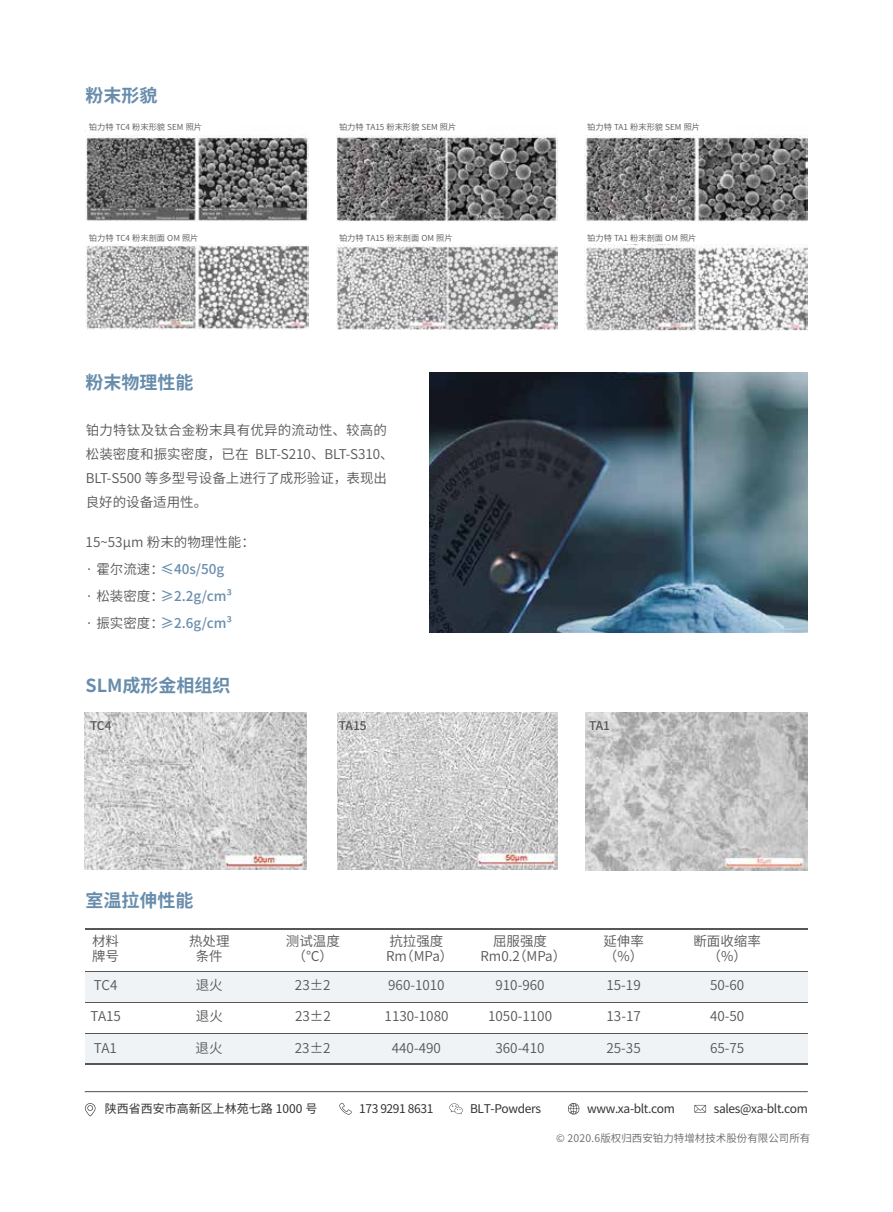
<style>
.page{position:relative;width:893px;height:1212px;background:#fff}
.page>*{position:absolute;margin:0;border:0;box-sizing:border-box;transform-origin:0 0}
.t1{font:700 18px "Source Han Sans CN";color:#688dac}
.t2{font:13.5px/15px "Source Han Sans CN";color:#565656}
.t3{font:12px "Source Han Sans CN";letter-spacing:-.03em;color:#333}
.t4{font:12px "Source Han Sans CN";color:#333}
.t5{font:500 12px "Source Han Sans CN";color:#565656}
.t6{font:10.5px "Source Han Sans CN";color:#666}
.t7{font:8.25px "Source Han Sans CN";color:#565656}
.s1{font-weight:500;color:#688dac}
</style>
<div class="page">
<img style="left:586px;top:713px;width:221px;height:157px">
<img style="left:86px;top:135px;width:223px;height:87px">
<svg style="left:807px;top:590px;width:1px;height:43px"></svg>
<svg style="left:85px;top:1103px;width:11px;height:13px"></svg>
<svg style="left:694px;top:1105px;width:12px;height:7px"></svg>
<svg style="left:339px;top:1103px;width:13px;height:12px"></svg>
<svg style="left:568px;top:1103px;width:11px;height:11px"></svg>
<hr style="left:85px;top:1091px;width:723px;height:1px;background:#4d4d4d">
<img style="left:429px;top:373px;width:378px;height:259px">
<div style="left:86px;top:1034px;width:722px;height:30px;background:#f0f3f6"></div>
<div style="left:86px;top:971px;width:722px;height:31px;background:#f0f3f6"></div>
<hr style="left:86px;top:928px;width:722px;height:1px;background:#565656">
<hr style="left:86px;top:1064px;width:722px;height:1px;background:#565656">
<hr style="left:86px;top:971px;width:722px;height:1px;background:#565656">
<hr style="left:86px;top:1002px;width:722px;height:1px;background:#565656">
<hr style="left:86px;top:1033px;width:722px;height:1px;background:#565656">
<img style="left:84px;top:713px;width:223px;height:156px">
<img style="left:338px;top:713px;width:219px;height:156px">
<svg style="left:449px;top:1103px;width:14px;height:11px"></svg>
<img style="left:336px;top:135px;width:221px;height:87px">
<img style="left:336px;top:245px;width:221px;height:84px">
<img style="left:86px;top:245px;width:223px;height:85px">
<img style="left:584px;top:135px;width:224px;height:87px">
<img style="left:584px;top:245px;width:224px;height:86px">
<h1 class="t1" style="left:86px;top:86px;width:74px">粉末形貌</h1>
<p class="t7" style="left:89px;top:122px;width:115px">铂力特 TC4 粉末形貌 SEM 照片</p>
<p class="t7" style="left:89px;top:233px;width:111px">铂力特 TC4 粉末剖面 OM 照片</p>
<h1 class="t1" style="left:86px;top:372px;width:110px">粉末物理性能</h1>
<p class="t7" style="left:339px;top:122px;width:119px">铂力特 TA15 粉末形貌 SEM 照片</p>
<p class="t7" style="left:339px;top:233px;width:115px">铂力特 TA15 粉末剖面 OM 照片</p>
<p class="t2" style="left:86px;top:418px;width:309px;line-height:24px">铂力特钛及钛合金粉末具有优异的流动性、较高的松装密度和振实密度，已在 BLT-S210、BLT-S310、<br>BLT-S500 等多型号设备上进行了成形验证，表现出良好的设备适用性。</p>
<p class="t2" style="left:86px;top:528px;width:171px;line-height:27px">15~53μm 粉末的物理性能：· 霍尔流速：<span class="s1">≤40s/50g<br></span>· 松装密度：<span class="s1">≥2.2g/cm³<br></span>· 振实密度：<span class="s1">≥2.6g/cm³</span></p>
<p class="t7" style="left:587px;top:122px;width:114px">铂力特 TA1 粉末形貌 SEM 照片</p>
<p class="t7" style="left:587px;top:233px;width:111px">铂力特 TA1 粉末剖面 OM 照片</p>
<h1 class="t1" style="left:86px;top:675px;width:146px">SLM成形金相组织</h1>
<p class="t5" style="left:90px;top:719px;width:23px">TC4</p>
<p class="t5" style="left:339px;top:719px;width:29px">TA15</p>
<p class="t5" style="left:589px;top:719px;width:23px">TA1</p>
<h1 class="t1" style="left:86px;top:891px;width:110px">室温拉伸性能</h1>
<p class="t2" style="left:189px;top:934px;width:42px;text-align:center">热处理条件</p>
<p class="t2" style="left:286px;top:934px;width:55px;text-align:center">测试温度（℃）</p>
<p class="t2" style="left:386px;top:934px;width:69px">抗拉强度<br>Rm（MPa）</p>
<p class="t2" style="left:480px;top:934px;width:87px;text-align:center">屈服强度<br>Rm0.2（MPa）</p>
<p class="t2" style="left:603px;top:934px;width:42px">延伸率（%）</p>
<p class="t2" style="left:693px;top:934px;width:69px;text-align:center">断面收缩率（%）</p>
<p class="t2" style="left:196px;top:978px;width:28px">退火</p>
<p class="t2" style="left:295px;top:978px;width:37px">23±2</p>
<p class="t2" style="left:388px;top:978px;width:58px">960-1010</p>
<p class="t2" style="left:495px;top:978px;width:51px">910-960</p>
<p class="t2" style="left:606px;top:978px;width:36px">15-19</p>
<p class="t2" style="left:710px;top:978px;width:36px">50-60</p>
<p class="t2" style="left:196px;top:1009px;width:28px">退火</p>
<p class="t2" style="left:295px;top:1009px;width:37px">23±2</p>
<p class="t2" style="left:385px;top:1009px;width:65px">1130-1080</p>
<p class="t2" style="left:488px;top:1009px;width:65px">1050-1100</p>
<p class="t2" style="left:607px;top:1009px;width:36px">13-17</p>
<p class="t2" style="left:710px;top:1009px;width:36px">40-50</p>
<p class="t2" style="left:196px;top:1041px;width:28px">退火</p>
<p class="t2" style="left:295px;top:1041px;width:37px">23±2</p>
<p class="t2" style="left:392px;top:1041px;width:51px">440-490</p>
<p class="t2" style="left:495px;top:1041px;width:51px">360-410</p>
<p class="t2" style="left:606px;top:1041px;width:36px">25-35</p>
<p class="t2" style="left:710px;top:1041px;width:36px">65-75</p>
<p class="t2" style="left:92px;top:934px;width:28px">材料牌号</p>
<p class="t2" style="left:94px;top:978px;width:25px">TC4</p>
<p class="t2" style="left:91px;top:1009px;width:32px">TA15</p>
<p class="t2" style="left:94px;top:1041px;width:24px">TA1</p>
<p class="t4" style="left:105px;top:1102px;width:214px">陕西省西安市高新区上林苑七路 1000 号</p>
<p class="t3" style="left:359px;top:1102px;width:76px">173 9291 8631</p>
<p class="t3" style="left:470px;top:1102px;width:72px">BLT-Powders</p>
<p class="t3" style="left:587px;top:1102px;width:89px">www.xa-blt.com</p>
<p class="t3" style="left:714px;top:1102px;width:96px">sales@xa-blt.com</p>
<p class="t6" style="left:556px;top:1132px;width:256px">© 2020.6版权归西安铂力特增材技术股份有限公司所有</p>
</div>
